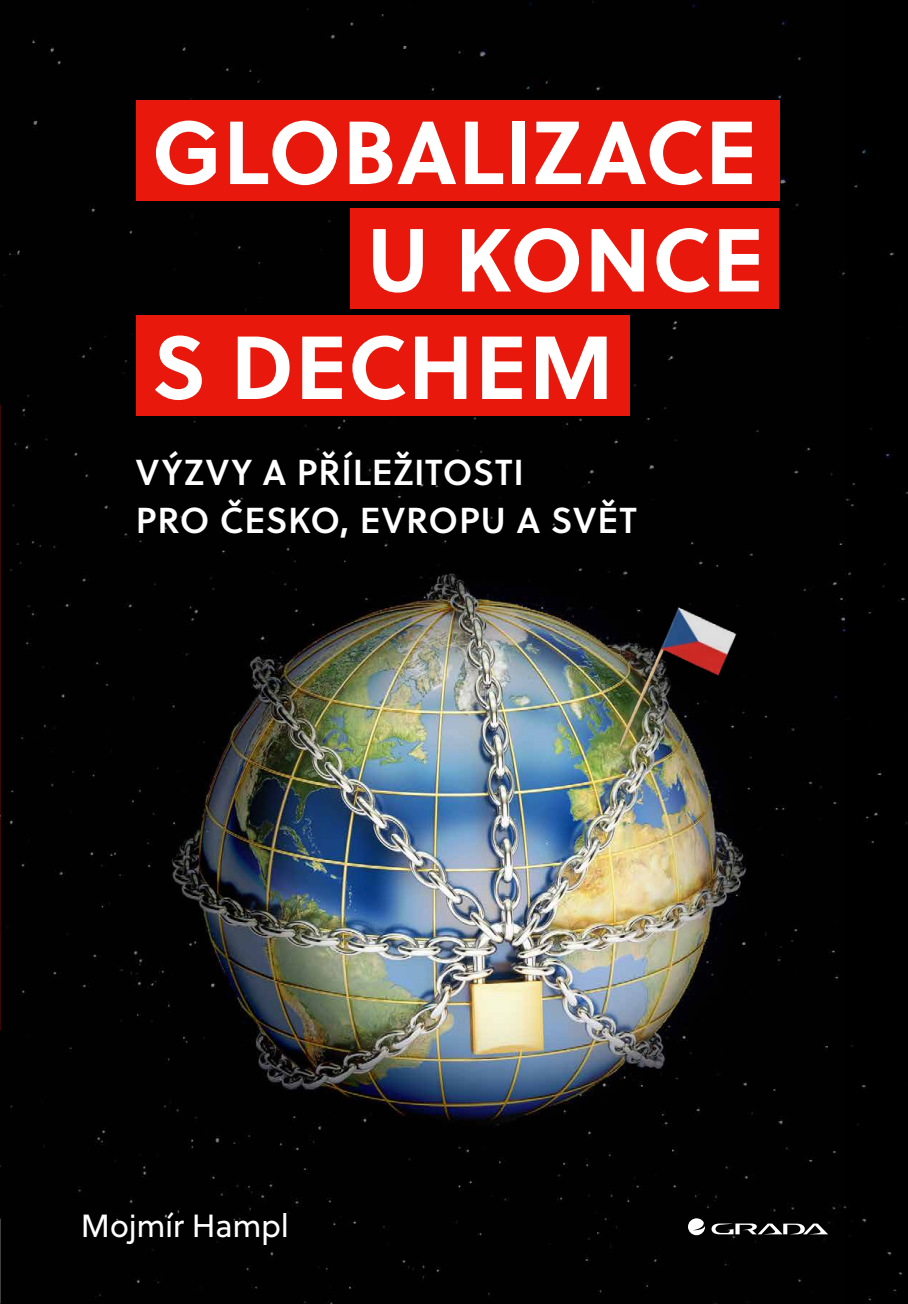
<style>
.page{position:relative;width:908px;height:1304px;background:#fff}
.page>*{position:absolute;margin:0;border:0;box-sizing:border-box;transform-origin:0 0}
.t1{font:700 89.2px "Soleil";letter-spacing:.015em;color:#fff}
.t2{font:36px/48px "Soleil Sb";letter-spacing:.025em;color:#fff}
.t3{font:32px "Soleil";letter-spacing:-.01em;color:#fff}
</style>
<div class="page">
<img style="left:0;top:0;width:907px;height:1304px">
<svg style="left:711px;top:1223px;width:116px;height:11px"></svg>
<svg style="left:687px;top:1218px;width:17px;height:17px"></svg>
<img style="left:601px;top:599px;width:139px;height:169px">
<div style="left:136px;top:100px;width:642px;height:101px;background:#e8190c"></div>
<div style="left:350px;top:208px;width:428px;height:101px;background:#e8190c"></div>
<div style="left:136px;top:315px;width:492px;height:101px;background:#e8190c"></div>
<h1 class="t1" style="left:151px;top:83px;width:606px">GLOBALIZACE</h1>
<h1 class="t1" style="left:366px;top:191px;width:398px">U KONCE</h1>
<h1 class="t1" style="left:151px;top:298px;width:463px">S DECHEM</h1>
<p class="t2" style="left:136px;top:447px;width:502px">VÝZVY A PŘÍLEŽITOSTI<br>PRO ČESKO, EVROPU A SVĚT</p>
<p class="t3" style="left:81px;top:1203px;width:209px">Mojmír Hampl</p>
</div>
